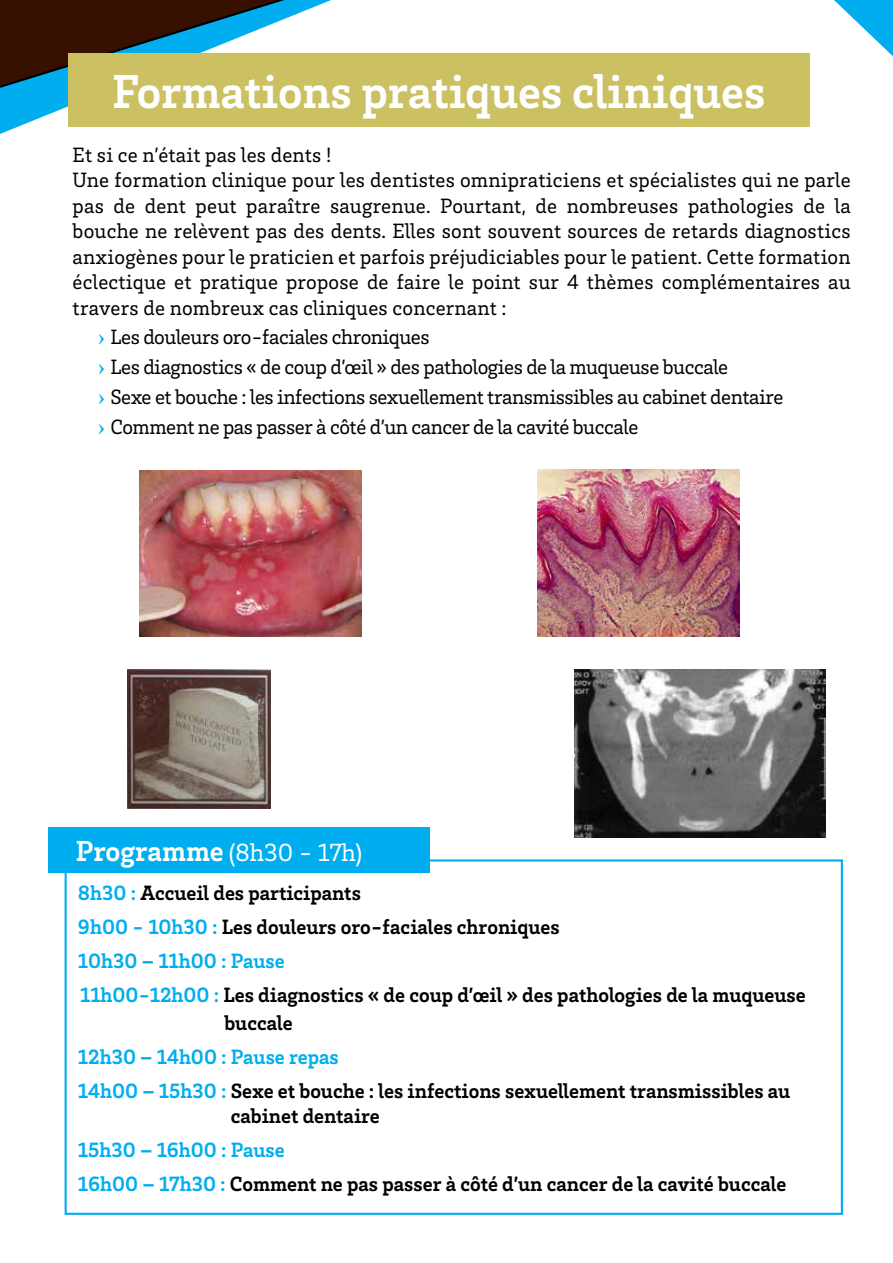
<style>
.page{position:relative;width:893px;height:1263px;background:#fff}
.page>*{position:absolute;margin:0;border:0;box-sizing:border-box;transform-origin:0 0}
.t1{font:700 48.75px "Brix Slab";color:#fff}
.t2{font:25.5px "Brix Slab";color:#fff}
.t3{font:21.15px/25.5px "Brix Slab";letter-spacing:.01em;color:#000}
.t4{font:700 21.15px/33.9px "Brix Slab";color:#000}
.t5{font:21.15px/29.7px "Brix Slab";letter-spacing:-.02em;color:#000}
.s1{font-family:"Times New Roman";font-weight:700;color:#00aeef}
.s2{font-weight:700;font-size:29.7px}
.s3{color:#00aeef}
</style>
<div class="page">
<svg style="left:0;top:0;width:443px;height:134px"></svg>
<svg style="left:834px;top:0;width:59px;height:56px"></svg>
<div style="left:68px;top:54px;width:741px;height:73px;background:#cbc162"></div>
<div style="left:65px;top:859px;width:778px;height:356px;border:2px solid #00aeef"></div>
<div style="left:48px;top:828px;width:382px;height:45px;background:#00aeef"></div>
<img style="left:140px;top:470px;width:222px;height:167px">
<img style="left:574px;top:669px;width:251px;height:169px">
<img style="left:537px;top:469px;width:202px;height:168px">
<img style="left:128px;top:669px;width:143px;height:139px">
<h1 class="t1" style="left:112px;top:59px;width:655px">Formations pratiques cliniques</h1>
<p class="t3" style="left:73px;top:141px;width:780px">Et si ce n’était pas les dents !<br>Une formation clinique pour les dentistes omnipraticiens et spécialistes qui ne parle pas de dent peut paraître saugrenue. Pourtant, de nombreuses pathologies de la bouche ne relèvent pas des dents. Elles sont souvent sources de retards diagnostics anxiogènes pour le praticien et parfois préjudiciables pour le patient. Cette formation éclectique et pratique propose de faire le point sur 4 thèmes complémentaires au travers de nombreux cas cliniques concernant :</p>
<p class="t5" style="left:98px;top:322px;width:687px"><span class="s1">›</span> Les douleurs oro-faciales chroniques<br><span class="s1">›</span> Les diagnostics « de coup d’œil » des pathologies de la muqueuse buccale<br><span class="s1">›</span> Sexe et bouche : les infections sexuellement transmissibles au cabinet dentaire <span class="s1">›</span> Comment ne pas passer à côté d’un cancer de la cavité buccale</p>
<p class="t2" style="left:76px;top:836px;width:288px"><span class="s2">Programme</span> (8h30 - 17h)</p>
<p class="t4" style="left:78px;top:875px;width:729px"><span class="s3">8h30 :</span> Accueil des participants<br><span class="s3">9h00 - 10h30 :</span> Les douleurs oro-faciales chroniques<br><span class="s3">10h30 – 11h00 : Pause<br>11h00-12h00 :</span> Les diagnostics « de coup d’œil » des pathologies de la muqueuse</p>
<p class="t4" style="left:224px;top:1004px;width:70px">buccale</p>
<p class="t4" style="left:78px;top:1038px;width:714px"><span class="s3">12h30 – 14h00 : Pause repas<br>14h00 – 15h30 :</span> Sexe et bouche : les infections sexuellement transmissibles au</p>
<p class="t4" style="left:231px;top:1098px;width:151px">cabinet dentaire</p>
<p class="t4" style="left:78px;top:1132px;width:710px"><span class="s3">15h30 – 16h00 : Pause<br>16h00 – 17h30 :</span> Comment ne pas passer à côté d’un cancer de la cavité buccale</p>
</div>
